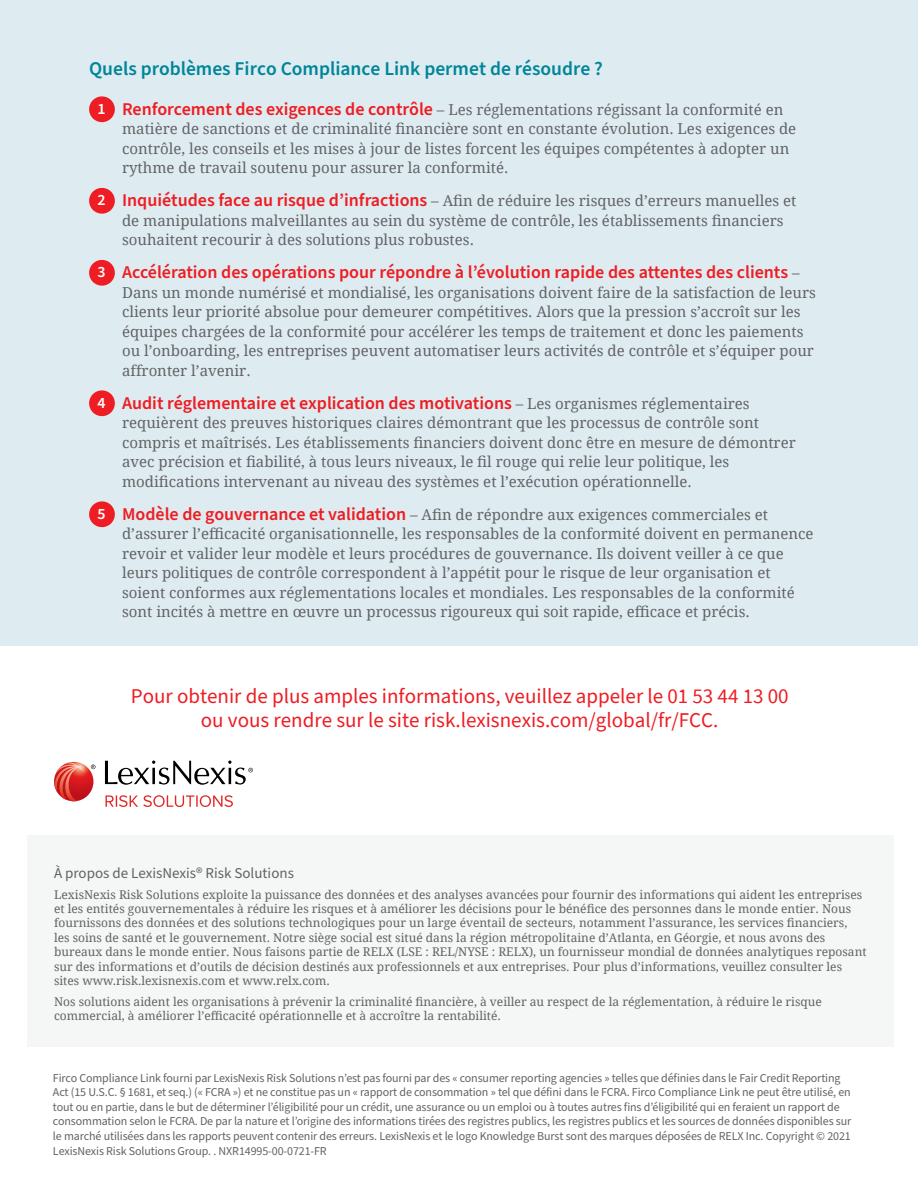
<style>
.page{position:relative;width:918px;height:1188px;background:#fff}
.page>*{position:absolute;margin:0;border:0;box-sizing:border-box;transform-origin:0 0}
.Back_Cover_CTA{font:21px/24.5px "Source Sans Pro";color:#ee1d23;text-align:center}
.Content_-_Subhead_co{font:600 19.5px "Source Sans Pro";color:#008599}
.Content_-_1_Column{font:600 18px "Source Sans Pro";color:#ee1d23}
.t1{font:600 15.75px "Source Sans Pro";color:#fff}
.Content_-_1_Column-2{font:15px/19.5px "Droid Serif";color:#636366}
.Back_Cover_Subhead{font:15px "Source Sans Pro";color:#636366}
.Back_Cover__About__C{font:12px/14.4px "Droid Serif";color:#636366}
.Back_Cover_Legal{font:12px/14.7px "Source Sans Pro";letter-spacing:-.01em;color:#636366}
.s1{font-family:"Source Sans Pro";font-weight:600;font-size:18px;color:#ee1d23}
.s2{font-family:"Droid Serif";font-weight:400;font-size:15px;color:#636366}
</style>
<div class="page">
<div style="left:0;top:0;width:918px;height:646px;background:#deecf1"></div>
<svg style="left:89px;top:96px;width:26px;height:27px"></svg>
<svg style="left:89px;top:187px;width:26px;height:27px"></svg>
<svg style="left:89px;top:259px;width:26px;height:27px"></svg>
<svg style="left:89px;top:390px;width:26px;height:27px"></svg>
<svg style="left:89px;top:501px;width:26px;height:27px"></svg>
<div style="left:27px;top:835px;width:867px;height:212px;background:#f5f6f6"></div>
<svg style="left:105px;top:795px;width:128px;height:12px"></svg>
<svg style="left:105px;top:761px;width:148px;height:24px"></svg>
<svg style="left:54px;top:762px;width:41px;height:39px"></svg>
<p class="Content_-_Subhead_co" style="left:89px;top:56px;width:515px">Quels problèmes Firco Compliance Link permet de résoudre ?</p>
<p class="t1" style="left:98px;top:98px;width:10px">1</p>
<p class="Content_-_1_Column-2" style="left:122px;top:99px;width:676px"><span class="s1">Renforcement des exigences de contrôle</span> – Les réglementations régissant la conformité en matière de sanctions et de criminalité financière sont en constante évolution. Les exigences de contrôle, les conseils et les mises à jour de listes forcent les équipes compétentes à adopter un rythme de travail soutenu pour assurer la conformité.</p>
<p class="t1" style="left:98px;top:190px;width:10px">2</p>
<p class="Content_-_1_Column-2" style="left:122px;top:191px;width:676px"><span class="s1">Inquiétudes face au risque d’infractions</span> – Afin de réduire les risques d’erreurs manuelles et de manipulations malveillantes au sein du système de contrôle, les établissements financiers souhaitent recourir à des solutions plus robustes.</p>
<p class="t1" style="left:98px;top:262px;width:10px">3</p>
<p class="Content_-_1_Column" style="left:122px;top:260px;width:679px">Accélération des opérations pour répondre à l’évolution rapide des attentes des clients <span class="s2">–</span></p>
<p class="Content_-_1_Column-2" style="left:122px;top:282px;width:695px">Dans un monde numérisé et mondialisé, les organisations doivent faire de la satisfaction de leurs clients leur priorité absolue pour demeurer compétitives. Alors que la pression s’accroît sur les équipes chargées de la conformité pour accélérer les temps de traitement et donc les paiements ou l’onboarding, les entreprises peuvent automatiser leurs activités de contrôle et s’équiper pour affronter l’avenir.</p>
<p class="t1" style="left:98px;top:392px;width:10px">4</p>
<p class="Content_-_1_Column" style="left:122px;top:391px;width:629px">Audit réglementaire et explication des motivations <span class="s2">– Les organismes réglementaires</span></p>
<p class="Content_-_1_Column-2" style="left:122px;top:413px;width:675px">requièrent des preuves historiques claires démontrant que les processus de contrôle sont compris et maîtrisés. Les établissements financiers doivent donc être en mesure de démontrer avec précision et fiabilité, à tous leurs niveaux, le fil rouge qui relie leur politique, les modifications intervenant au niveau des systèmes et l’exécution opérationnelle.</p>
<p class="t1" style="left:98px;top:503px;width:10px">5</p>
<p class="Content_-_1_Column-2" style="left:122px;top:504px;width:693px"><span class="s1">Modèle de gouvernance et validation</span> – Afin de répondre aux exigences commerciales et d’assurer l’efficacité organisationnelle, les responsables de la conformité doivent en permanence revoir et valider leur modèle et leurs procédures de gouvernance. Ils doivent veiller à ce que leurs politiques de contrôle correspondent à l’appétit pour le risque de leur organisation et soient conformes aux réglementations locales et mondiales. Les responsables de la conformité sont incités à mettre en œuvre un processus rigoureux qui soit rapide, efficace et précis.</p>
<p class="Back_Cover_CTA" style="left:131px;top:684px;width:659px">Pour obtenir de plus amples informations, veuillez appeler le 01 53 44 13 00 ou vous rendre sur le site risk.lexisnexis.com/global/fr/FCC.</p>
<p class="Back_Cover_Subhead" style="left:54px;top:863px;width:241px">À propos de LexisNexis® Risk Solutions</p>
<p class="Back_Cover__About__C" style="left:54px;top:887px;width:814px">LexisNexis Risk Solutions exploite la puissance des données et des analyses avancées pour fournir des informations qui aident les entreprises et les entités gouvernementales à réduire les risques et à améliorer les décisions pour le bénéfice des personnes dans le monde entier. Nous fournissons des données et des solutions technologiques pour un large éventail de secteurs, notamment l’assurance, les services financiers,<br>les soins de santé et le gouvernement. Notre siège social est situé dans la région métropolitaine d’Atlanta, en Géorgie, et nous avons des bureaux dans le monde entier. Nous faisons partie de RELX (LSE : REL/NYSE : RELX), un fournisseur mondial de données analytiques reposant sur des informations et d’outils de décision destinés aux professionnels et aux entreprises. Pour plus d’informations, veuillez consulter les sites www.risk.lexisnexis.com et www.relx.com.</p>
<p class="Back_Cover__About__C" style="left:54px;top:994px;width:769px">Nos solutions aident les organisations à prévenir la criminalité financière, à veiller au respect de la réglementation, à réduire le risque commercial, à améliorer l’efficacité opérationnelle et à accroître la rentabilité.</p>
<p class="Back_Cover_Legal" style="left:53px;top:1071px;width:800px">Firco Compliance Link fourni par LexisNexis Risk Solutions n’est pas fourni par des « consumer reporting agencies » telles que définies dans le Fair Credit Reporting Act (15 U.S.C. § 1681, et seq.) (« FCRA ») et ne constitue pas un « rapport de consommation » tel que défini dans le FCRA. Firco Compliance Link ne peut être utilisé, en tout ou en partie, dans le but de déterminer l’éligibilité pour un crédit, une assurance ou un emploi ou à toutes autres fins d’éligibilité qui en feraient un rapport de consommation selon le FCRA. De par la nature et l’origine des informations tirées des registres publics, les registres publics et les sources de données disponibles sur le marché utilisées dans les rapports peuvent contenir des erreurs. LexisNexis et le logo Knowledge Burst sont des marques déposées de RELX Inc. Copyright © 2021<br>LexisNexis Risk Solutions Group. . NXR14995-00-0721-FR</p>
</div>
